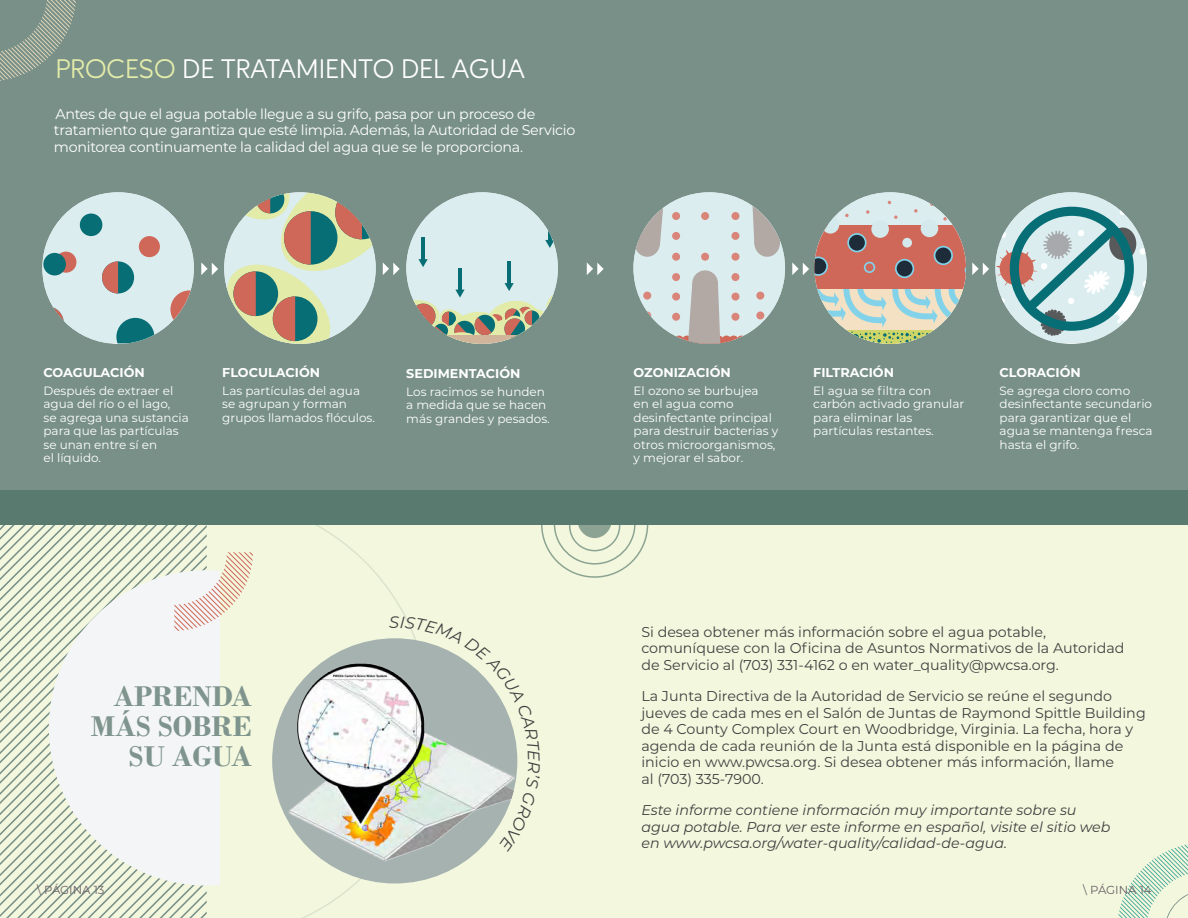
<style>
.page{position:relative;width:1188px;height:918px;background:#fff}
.page>*{position:absolute;margin:0;border:0;box-sizing:border-box;transform-origin:0 0}
.P_-_Paragraph_Style1{font:700 30px/30px "Bodoni";color:#7e948d;text-align:right}
.P_-_Paragraph_Style1-2{font:27px "Ageo Personal Use";color:#fff}
.P_-_Paragraph_Style1-3{font:14.25px/16.5px "Montserrat";color:#414041}
.P_-_Paragraph_Style1-4{font:14.25px/16.5px "Montserrat";letter-spacing:-.02em;color:#fff}
.P_-_Paragraph_Style1-5{font:italic 14.25px/16.5px "Montserrat";color:#414041}
.P_-_Paragraph_Style1-6{font:700 12.75px "Montserrat";color:#fff}
.P_-_Paragraph_Style1-7{font:12px/13.5px "Montserrat";color:#fff}
.P_-_Paragraph_Style1-8{font:11.7px "Montserrat";color:#696066}
.s1{color:#e3eba9}
</style>
<div class="page">
<div style="left:0;top:525px;width:1188px;height:393px;background:#f3f7dd"></div>
<div style="left:0;top:0;width:1188px;height:501px;background:#789088"></div>
<svg style="left:42px;top:192px;width:152px;height:151px;fill:#dbedef"></svg>
<svg style="left:182px;top:210px;width:12px;height:21px"></svg>
<div style="left:139px;top:236px;width:21px;height:21px;background:#d06859;border-radius:50%"></div>
<div style="left:55px;top:252px;width:21px;height:21px;background:#d06859;border-radius:50%"></div>
<div style="left:43px;top:253px;width:23px;height:22px;background:#076e75;border-radius:50%"></div>
<div style="left:80px;top:214px;width:22px;height:22px;background:#076e75;border-radius:50%"></div>
<div style="left:102px;top:261px;width:32px;height:32px;background:#076e75;border-radius:50%"></div>
<svg style="left:102px;top:261px;width:16px;height:32px"></svg>
<svg style="left:42px;top:307px;width:22px;height:32px"></svg>
<svg style="left:170px;top:290px;width:24px;height:38px"></svg>
<svg style="left:116px;top:318px;width:38px;height:25px"></svg>
<svg style="left:224px;top:192px;width:152px;height:152px"></svg>
<div style="left:633px;top:192px;width:152px;height:152px;background:#dbedef"></div>
<div style="left:634px;top:229px;width:26px;height:28px;background:#b2a8a4;border-radius:50%"></div>
<svg style="left:633px;top:192px;width:32px;height:53px"></svg>
<div style="left:754px;top:229px;width:26px;height:28px;background:#b2a8a4;border-radius:50%"></div>
<svg style="left:752px;top:192px;width:33px;height:53px"></svg>
<div style="left:692px;top:270px;width:26px;height:26px;background:#b2a8a4;border-radius:50%"></div>
<svg style="left:633px;top:282px;width:152px;height:62px"></svg>
<div style="left:672px;top:212px;width:8px;height:8px;background:#d9857a;border-radius:50%"></div>
<div style="left:672px;top:232px;width:8px;height:8px;background:#d9857a;border-radius:50%"></div>
<div style="left:672px;top:253px;width:8px;height:8px;background:#d9857a;border-radius:50%"></div>
<div style="left:672px;top:273px;width:8px;height:8px;background:#d9857a;border-radius:50%"></div>
<div style="left:672px;top:293px;width:8px;height:8px;background:#d9857a;border-radius:50%"></div>
<div style="left:672px;top:313px;width:8px;height:8px;background:#d9857a;border-radius:50%"></div>
<div style="left:731px;top:212px;width:8px;height:8px;background:#d9857a;border-radius:50%"></div>
<div style="left:731px;top:232px;width:8px;height:8px;background:#d9857a;border-radius:50%"></div>
<div style="left:756px;top:292px;width:8px;height:8px;background:#d9857a;border-radius:50%"></div>
<div style="left:701px;top:253px;width:8px;height:8px;background:#d9857a;border-radius:50%"></div>
<div style="left:701px;top:212px;width:8px;height:8px;background:#d9857a;border-radius:50%"></div>
<div style="left:756px;top:311px;width:8px;height:8px;background:#d9857a;border-radius:50%"></div>
<div style="left:643px;top:292px;width:8px;height:8px;background:#d9857a;border-radius:50%"></div>
<svg style="left:643px;top:311px;width:8px;height:8px"></svg>
<div style="left:731px;top:253px;width:8px;height:8px;background:#d9857a;border-radius:50%"></div>
<div style="left:731px;top:273px;width:8px;height:8px;background:#d9857a;border-radius:50%"></div>
<div style="left:731px;top:293px;width:8px;height:8px;background:#d9857a;border-radius:50%"></div>
<div style="left:731px;top:313px;width:8px;height:8px;background:#d9857a;border-radius:50%"></div>
<svg style="left:425px;top:192px;width:114px;height:26px;fill:#dbedef"></svg>
<svg style="left:406px;top:218px;width:152px;height:126px"></svg>
<svg style="left:995px;top:192px;width:113px;height:151px"></svg>
<svg style="left:996px;top:202px;width:151px;height:136px;background:#9bbabb"></svg>
<svg style="left:834px;top:192px;width:119px;height:34px;fill:#dbedef"></svg>
<svg style="left:879px;top:343px;width:23px;height:1px"></svg>
<div style="left:814px;top:226px;width:152px;height:63px;background:#d06859"></div>
<svg style="left:845px;top:214px;width:4px;height:3px"></svg>
<svg style="left:866px;top:210px;width:4px;height:4px"></svg>
<svg style="left:894px;top:215px;width:4px;height:4px"></svg>
<svg style="left:914px;top:209px;width:4px;height:4px"></svg>
<svg style="left:930px;top:202px;width:4px;height:4px"></svg>
<svg style="left:943px;top:217px;width:4px;height:4px"></svg>
<svg style="left:822px;top:216px;width:17px;height:18px"></svg>
<div style="left:871px;top:220px;width:18px;height:18px;background:#d3e9ec;border-radius:50%"></div>
<div style="left:921px;top:220px;width:17px;height:17px;background:#d3e9ec;border-radius:50%"></div>
<div style="left:848px;top:234px;width:18px;height:17px;background:#1e2b39;border-radius:50%"></div>
<div style="left:847px;top:233px;width:20px;height:19px;border:2px solid #82d3ea;border-radius:50%"></div>
<div style="left:935px;top:247px;width:17px;height:17px;background:#1e2b39;border-radius:50%"></div>
<div style="left:934px;top:246px;width:19px;height:19px;border:2px solid #82d3ea;border-radius:50%"></div>
<div style="left:902px;top:238px;width:10px;height:10px;background:#d3e9ec;border-radius:50%"></div>
<svg style="left:201px;top:262px;width:17px;height:13px"></svg>
<svg style="left:383px;top:263px;width:17px;height:12px"></svg>
<svg style="left:587px;top:263px;width:17px;height:12px"></svg>
<svg style="left:792px;top:257px;width:174px;height:86px"></svg>
<svg style="left:972px;top:262px;width:17px;height:13px"></svg>
<svg style="left:0;top:525px;width:253px;height:393px"></svg>
<svg style="left:1118px;top:844px;width:70px;height:74px"></svg>
<svg style="left:272px;top:525px;width:160px;height:393px"></svg>
<div style="left:0;top:490px;width:1188px;height:35px;background:#597a6e"></div>
<svg style="left:541px;top:525px;width:108px;height:53px"></svg>
<svg style="left:0;top:0;width:76px;height:81px"></svg>
<div style="left:272px;top:638px;width:245px;height:245px;background:#a5b2b0;border-radius:50%"></div>
<img style="left:288px;top:654px;width:189px;height:215px">
<svg style="left:389px;top:616px;width:129px;height:236px"></svg>
<p class="P_-_Paragraph_Style1-2" style="left:55px;top:54px;width:471px"><span class="s1">PROCESO</span> DE TRATAMIENTO DEL AGUA</p>
<p class="P_-_Paragraph_Style1-4" style="left:54px;top:105px;width:523px">Antes de que el agua potable llegue a su grifo, pasa por un proceso de tratamiento que garantiza que esté limpia. Además, la Autoridad de Servicio monitorea continuamente la calidad del agua que se le proporciona.</p>
<p class="P_-_Paragraph_Style1-6" style="left:44px;top:363px;width:103px">COAGULACIÓN</p>
<p class="P_-_Paragraph_Style1-7" style="left:44px;top:383px;width:147px">Después de extraer el agua del río o el lago,<br>se agrega una sustancia para que las partículas se unan entre sí en<br>el líquido.</p>
<p class="P_-_Paragraph_Style1-6" style="left:222px;top:363px;width:99px">FLOCULACIÓN</p>
<p class="P_-_Paragraph_Style1-7" style="left:222px;top:383px;width:154px">Las partículas del agua se agrupan y forman grupos llamados flóculos.</p>
<p class="P_-_Paragraph_Style1-6" style="left:406px;top:364px;width:116px">SEDIMENTACIÓN</p>
<p class="P_-_Paragraph_Style1-7" style="left:406px;top:384px;width:145px">Los racimos se hunden a medida que se hacen más grandes y pesados.</p>
<p class="P_-_Paragraph_Style1" style="left:91px;top:681px;width:163px">APRENDA<br>MÁS SOBRE<br>SU AGUA</p>
<p class="P_-_Paragraph_Style1-6" style="left:634px;top:363px;width:99px">OZONIZACIÓN</p>
<p class="P_-_Paragraph_Style1-7" style="left:634px;top:383px;width:146px">El ozono se burbujea<br>en el agua como desinfectante principal para destruir bacterias y otros microorganismos, y mejorar el sabor.</p>
<p class="P_-_Paragraph_Style1-6" style="left:813px;top:363px;width:82px">FILTRACIÓN</p>
<p class="P_-_Paragraph_Style1-7" style="left:813px;top:383px;width:153px">El agua se filtra con carbón activado granular para eliminar las partículas restantes.</p>
<p class="P_-_Paragraph_Style1-6" style="left:1000px;top:363px;width:83px">CLORACIÓN</p>
<p class="P_-_Paragraph_Style1-7" style="left:1000px;top:383px;width:154px">Se agrega cloro como desinfectante secundario para garantizar que el agua se mantenga fresca hasta el grifo.</p>
<p class="P_-_Paragraph_Style1-3" style="left:641px;top:623px;width:485px">Si desea obtener más información sobre el agua potable, comuníquese con la Oficina de Asuntos Normativos de la Autoridad de Servicio al (703) 331-4162 o en water_quality@pwcsa.org.</p>
<p class="P_-_Paragraph_Style1-3" style="left:641px;top:688px;width:506px">La Junta Directiva de la Autoridad de Servicio se reúne el segundo jueves de cada mes en el Salón de Juntas de Raymond Spittle Building de 4 County Complex Court en Woodbridge, Virginia. La fecha, hora y agenda de cada reunión de la Junta está disponible en la página de inicio en www.pwcsa.org. Si desea obtener más información, llame<br>al (703) 335-7900.</p>
<p class="P_-_Paragraph_Style1-5" style="left:641px;top:802px;width:471px">Este informe contiene información muy importante sobre su agua potable. Para ver este informe en español, visite el sitio web en www.pwcsa.org/water-quality/calidad-de-agua.</p>
<p class="P_-_Paragraph_Style1-8" style="left:37px;top:881px;width:69px">\ PÁGINA 13</p>
<p class="P_-_Paragraph_Style1-8" style="left:1083px;top:881px;width:70px">\ PÁGINA 14</p>
</div>
